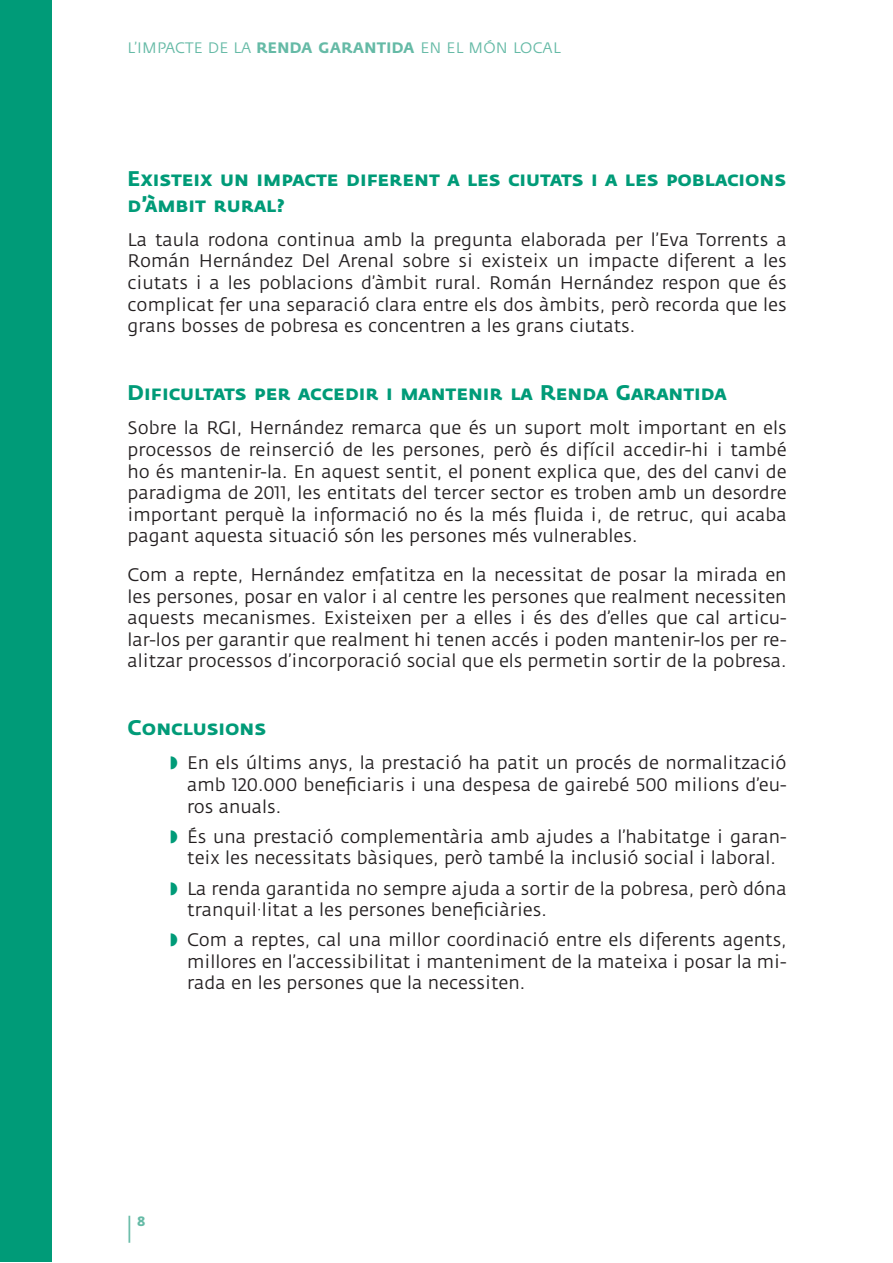
<style>
.page{position:relative;width:893px;height:1263px;background:#fff}
.page>*{position:absolute;margin:0;border:0;box-sizing:border-box;transform-origin:0 0}
.t1{font:600 27px "Franklin Gothic";color:#65baa6;scale:.5 1}
.Tit2{font:21px/25.2px "Fedra Sans Bold SC";color:#009b78}
.text_normal{font:18px/21.6px "Fedra Sans";color:#231f20;text-align:justify}
.t2{font:15px "Fedra Sans Book SC";letter-spacing:.02em;color:#65baa6}
.s1{font-family:"Fedra Sans Bold SC"}
.s2{color:#009b78}
</style>
<div class="page">
<div style="left:0;top:0;width:51px;height:1262px;background:#009b78"></div>
<p class="t2" style="left:128px;top:40px;width:434px">L’IMPACTE DE LA <span class="s1">RENDA GARANTIDA</span> EN EL MÓN LOCAL</p>
<p class="Tit2" style="left:128px;top:167px;width:660px">Existeix un impacte diferent a les ciutats i a les poblacions d’àmbit rural?</p>
<p class="text_normal" style="left:128px;top:229px;width:661px">La taula rodona continua amb la pregunta elaborada per l’Eva Torrents a Román Hernández Del Arenal sobre si existeix un impacte diferent a les ciutats i a les poblacions d’àmbit rural. Román Hernández respon que és complicat fer una separació clara entre els dos àmbits, però recorda que les grans bosses de pobresa es concentren a les grans ciutats.</p>
<p class="Tit2" style="left:128px;top:380px;width:600px">Dificultats per accedir i mantenir la Renda Garantida</p>
<p class="text_normal" style="left:128px;top:418px;width:661px">Sobre la RGI, Hernández remarca que és un suport molt important en els processos de reinserció de les persones, però és difícil accedir-hi i també ho és mantenir-la. En aquest sentit, el ponent explica que, des del canvi de paradigma de 2011, les entitats del tercer sector es troben amb un desordre important perquè la informació no és la més fluida i, de retruc, qui acaba pagant aquesta situació són les persones més vulnerables.</p>
<p class="text_normal" style="left:128px;top:564px;width:661px">Com a repte, Hernández emfatitza en la necessitat de posar la mirada en les persones, posar en valor i al centre les persones que realment necessiten aquests mecanismes. Existeixen per a elles i és des d’elles que cal articu&shy;lar-los per garantir que realment hi tenen accés i poden mantenir-los per re&shy;alitzar processos d’incorporació social que els permetin sortir de la pobresa.</p>
<p class="Tit2" style="left:128px;top:715px;width:140px">Conclusions</p>
<p class="text_normal" style="left:187px;top:753px;width:601px;text-indent:-17px"><span class="s2">◗</span> En els últims anys, la prestació ha patit un procés de normalització amb 120.000 beneficiaris i una despesa de gairebé 500 milions d’eu&shy;ros anuals.</p>
<p class="text_normal" style="left:170px;top:826px;width:618px;text-align:center"><span class="s2">◗</span> És una prestació complementària amb ajudes a l’habitatge i garan&shy;teix les necessitats bàsiques, però també la inclusió social i laboral.</p>
<p class="text_normal" style="left:187px;top:878px;width:601px;text-indent:-17px"><span class="s2">◗</span> La renda garantida no sempre ajuda a sortir de la pobresa, però dóna tranquil·litat a les persones beneficiàries.</p>
<p class="text_normal" style="left:187px;top:930px;width:601px;text-indent:-17px"><span class="s2">◗</span> Com a reptes, cal una millor coordinació entre els diferents agents, millores en l’accessibilitat i manteniment de la mateixa i posar la mi&shy;rada en les persones que la necessiten.</p>
<h1 class="t1" style="left:128px;top:1211px;width:37px">| <sup>8</sup></h1>
</div>
